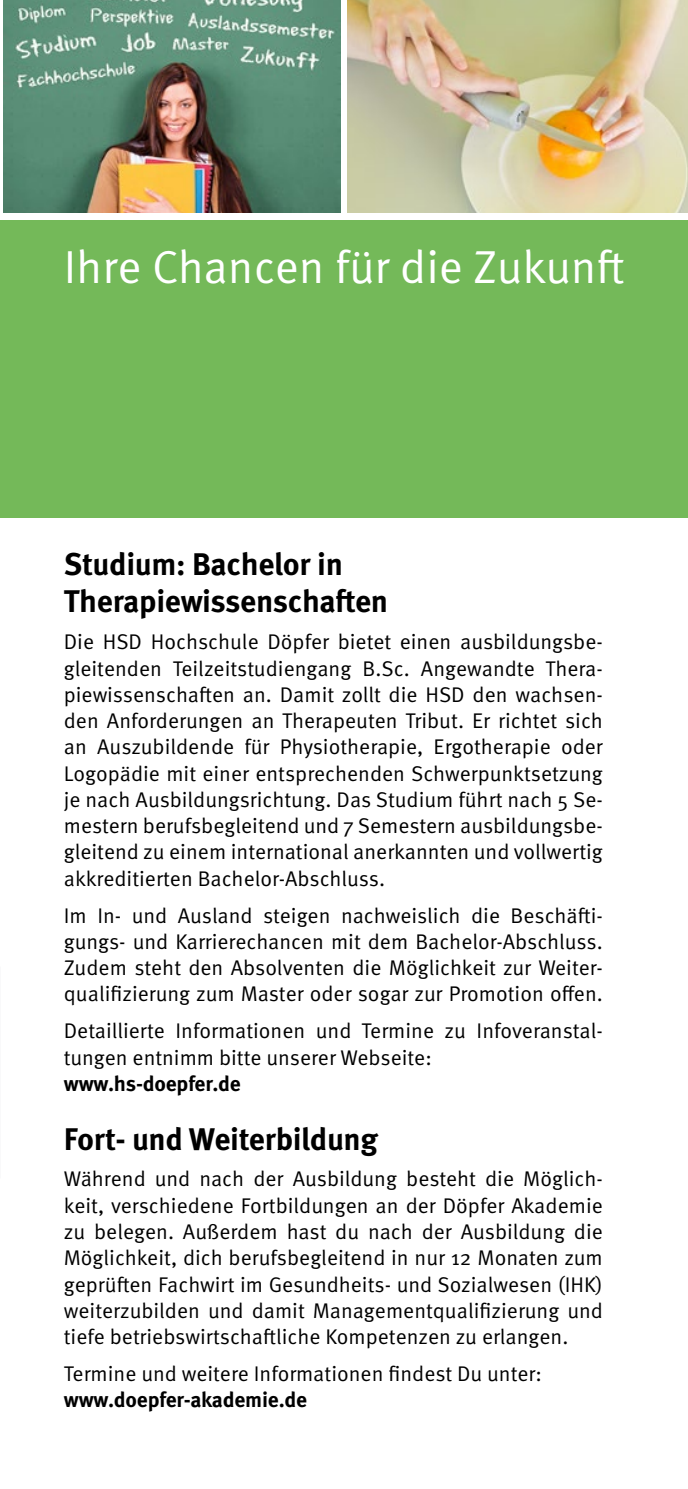
<style>
.page{position:relative;width:688px;height:1489px;background:#fff}
.page>*{position:absolute;margin:0;border:0;box-sizing:border-box;transform-origin:0 0}
.Head_1_-_18_5pt{font:46.25px "Meta OT Norm";letter-spacing:-.005em;color:#fff}
.Head_2_-_12_5pt{font:700 31.25px/37.5px "Meta OT";letter-spacing:-.01em;color:#000}
.Text_8_5pt_Block{font:21.25px/26.2px "Meta OT Norm";color:#000;text-align:justify}
.s1{font-family:"Meta OT";font-weight:700}
</style>
<div class="page">
<div style="left:0;top:220px;width:687px;height:297px;background:#74b959"></div>
<img style="left:4px;top:0;width:336px;height:213px">
<img style="left:347px;top:0;width:340px;height:213px">
<p class="Head_1_-_18_5pt" style="left:64px;top:239px;width:562px">Ihre Chancen für die Zukunft</p>
<p class="Head_2_-_12_5pt" style="left:64px;top:545px;width:326px">Studium: Bachelor in<br>Therapiewissenschaften</p>
<p class="Text_8_5pt_Block" style="left:64px;top:629px;width:540px">Die HSD Hochschule Döpfer bietet einen ausbildungsbe&shy;gleitenden Teilzeitstudiengang B.Sc. Angewandte Thera&shy;piewissenschaften an. Damit zollt die HSD den wachsen&shy;den Anforderungen an Therapeuten Tribut. Er richtet sich an Auszubildende für Physiotherapie, Ergotherapie oder Logopädie mit einer entsprechenden Schwerpunktsetzung je nach Ausbildungsrichtung. Das Studium führt nach 5 Se&shy;mestern berufsbegleitend und 7 Semestern ausbildungsbe&shy;gleitend zu einem international anerkannten und vollwertig akkreditierten Bachelor-Abschluss.</p>
<p class="Text_8_5pt_Block" style="left:64px;top:902px;width:540px">Im In- und Ausland steigen nachweislich die Beschäfti&shy;gungs- und Karrierechancen mit dem Bachelor-Abschluss.<br>Zudem steht den Absolventen die Möglichkeit zur Weiter&shy;qualifizierung zum Master oder sogar zur Promotion offen.</p>
<p class="Text_8_5pt_Block" style="left:64px;top:1017px;width:540px;text-align:left">Detaillierte Informationen und Termine zu Infoveranstal&shy;tungen entnimm bitte unserer Webseite: <span class="s1">www.hs-doepfer.de</span></p>
<p class="Head_2_-_12_5pt" style="left:64px;top:1120px;width:316px">Fort- und Weiterbildung</p>
<p class="Text_8_5pt_Block" style="left:64px;top:1166px;width:540px">Während und nach der Ausbildung besteht die Möglich&shy;keit, verschiedene Fortbildungen an der Döpfer Akademie zu belegen. Außerdem hast du nach der Ausbildung die Möglichkeit, dich berufsbegleitend in nur 12 Monaten zum geprüften Fachwirt im Gesundheits- und Sozialwesen (IHK) weiterzubilden und damit Managementqualifizierung und tiefe betriebswirtschaftliche Kompetenzen zu erlangen.</p>
<p class="Text_8_5pt_Block" style="left:64px;top:1360px;width:479px">Termine und weitere Informationen findest Du unter: <span class="s1">www.doepfer-akademie.de</span></p>
</div>
